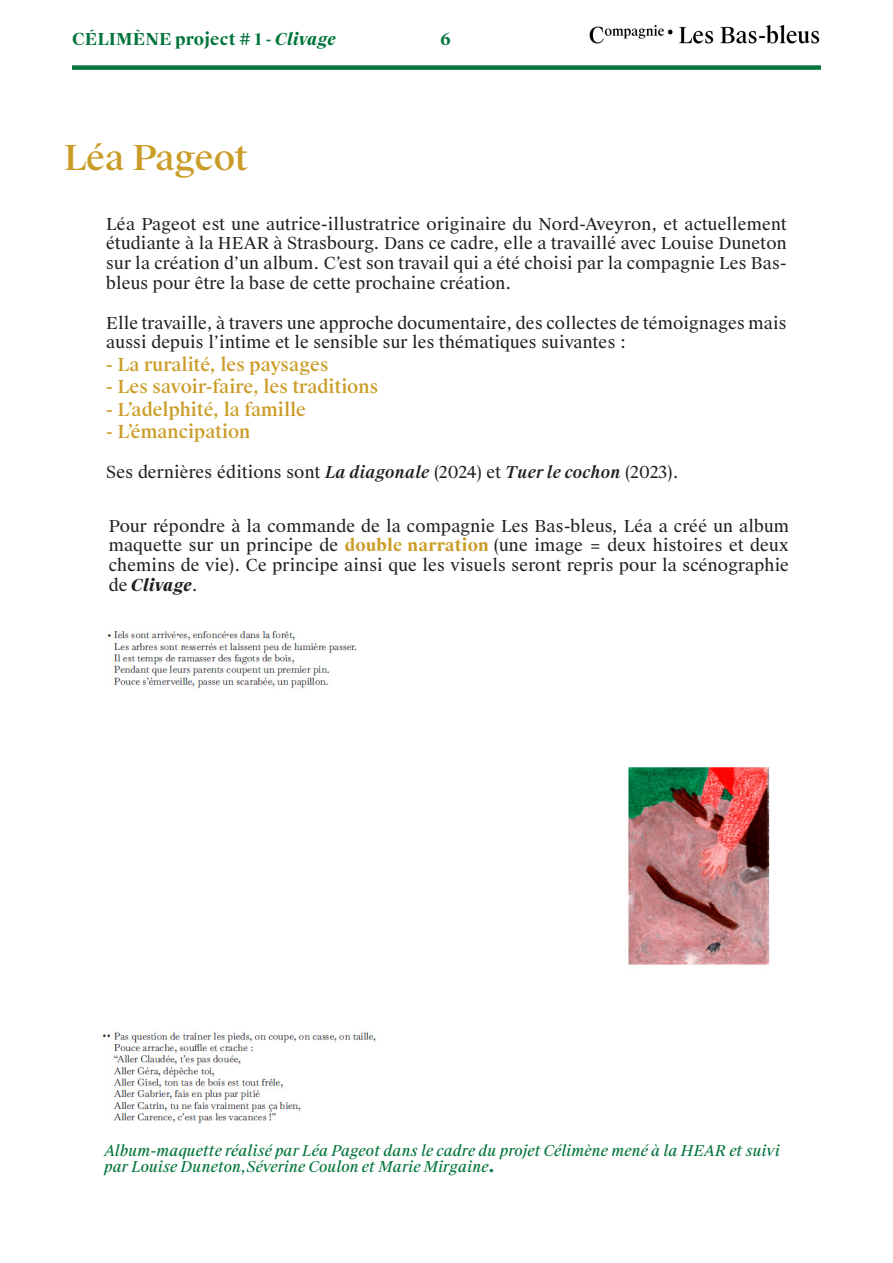
<style>
.page{position:relative;width:893px;height:1263px;background:#fff}
.page>*{position:absolute;margin:0;border:0;box-sizing:border-box;transform-origin:0 0}
.t1{font:500 34.5px "Suisse Works";letter-spacing:-.01em;color:#cb9d28}
.t2{font:500 18px "Suisse Works";color:#cb9d28}
.t3{font:16.5px/19.8px "Suisse Works";letter-spacing:.01em;color:#231f20;text-align:justify}
.t4{font:700 16.5px "Suisse Works";letter-spacing:.01em;color:#00743b}
.t5{font:italic 15px/16.5px "Suisse Works";color:#00743b}
.s1{font-style:italic}
.s2{font-weight:500;font-style:italic}
.s3{font-weight:700;color:#cb9d28}
.s4{font-weight:700;font-style:italic}
.s5{font-weight:700;font-size:18px}
</style>
<div class="page">
<div style="left:72px;top:65px;width:749px;height:5px;background:#00743b"></div>
<img style="left:589px;top:24px;width:231px;height:20px">
<img style="left:102px;top:631px;width:668px;height:493px">
<p class="t4" style="left:72px;top:29px;width:265px">CÉLIMÈNE project # 1 - <span class="s1">Clivage</span></p>
<p class="t4" style="left:440px;top:29px;width:12px">6</p>
<p class="t1" style="left:64px;top:137px;width:185px">Léa Pageot</p>
<p class="t3" style="left:106px;top:214px;width:682px">Léa Pageot est une autrice-illustratrice originaire du Nord-Aveyron, et actuellement étudiante à la HEAR à Strasbourg. Dans ce cadre, elle a travaillé avec Louise Duneton sur la création d’un album. C’est son travail qui a été choisi par la compagnie Les Bas&shy;bleus pour être la base de cette prochaine création.</p>
<p class="t3" style="left:106px;top:313px;width:682px">Elle travaille, à travers une approche documentaire, des collectes de témoignages mais aussi depuis l’intime et le sensible sur les thématiques suivantes :</p>
<p class="t2" style="left:106px;top:353px;width:224px">- La ruralité, les paysages</p>
<p class="t2" style="left:106px;top:376px;width:274px">- Les savoir-faire, les traditions</p>
<p class="t2" style="left:106px;top:398px;width:201px">- L’adelphité, la famille</p>
<p class="t2" style="left:106px;top:421px;width:146px">- L’émancipation</p>
<p class="t3" style="left:106px;top:463px;width:574px">Ses dernières éditions sont <span class="s2">La diagonale</span> (2024) et <span class="s2">Tuer le cochon</span> (2023).</p>
<p class="t3" style="left:109px;top:516px;width:682px">Pour répondre à la commande de la compagnie Les Bas-bleus, Léa a créé un album maquette sur un principe de <span class="s3">double narration</span> (une image = deux histoires et deux chemins de vie). Ce principe ainsi que les visuels seront repris pour la scénographie de <span class="s4">Clivage</span>.</p>
<p class="t5" style="left:104px;top:1142px;width:677px">Album-maquette réalisé par Léa Pageot dans le cadre du projet Célimène mené à la HEAR et suivi par Louise Duneton,Séverine Coulon et Marie Mirgaine<span class="s5">.</span></p>
</div>
